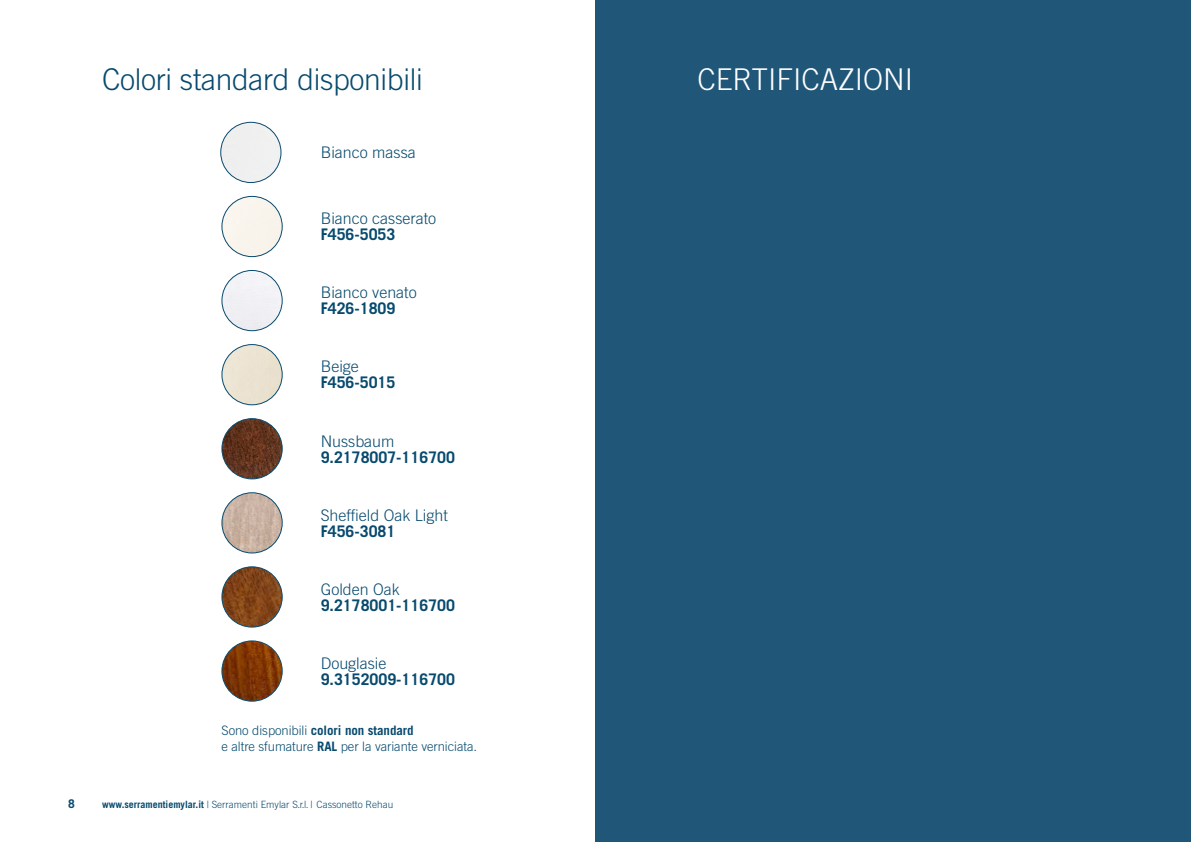
<style>
.page{position:relative;width:1191px;height:842px;background:#fff}
.page>*{position:absolute;margin:0;border:0;box-sizing:border-box;transform-origin:0 0}
.t1{font:300 30px "Trade Gothic LT Std";letter-spacing:-.01em;color:#074a6e}
.t2{font:300 30px "Trade Gothic LT Std";color:#fff}
.t3{font:300 16px "Trade Gothic LT Std";color:#074a6e}
.t4{font:700 16px "Trade Gothic LT Std";color:#074a6e}
.t5{font:300 13px/16px "Trade Gothic LT Std";letter-spacing:-.005em;color:#074a6e}
.t6{font:700 12px "Trade Gothic LT Std";color:#074a6e}
.t7{font:300 10px "Trade Gothic LT Std";color:#074a6e}
.s1{font-weight:700}
</style>
<div class="page">
<div style="left:595px;top:0;width:596px;height:842px;background:#205779"></div>
<div style="left:221px;top:122px;width:60px;height:61px;background:#efefef;border-radius:30px"></div>
<div style="left:220px;top:122px;width:61px;height:61px;border:1px solid #074a6e;border-radius:50%"></div>
<div style="left:222px;top:196px;width:60px;height:61px;background:#f8f4ed;border-radius:30px"></div>
<div style="left:222px;top:196px;width:60px;height:61px;border:1px solid #074a6e;border-radius:50%"></div>
<div style="left:222px;top:270px;width:60px;height:61px;background:#f0f0f5;border-radius:30px"></div>
<div style="left:222px;top:270px;width:60px;height:61px;border:1px solid #074a6e;border-radius:50%"></div>
<div style="left:222px;top:345px;width:60px;height:60px;background:#ebe3d1;border-radius:30px"></div>
<div style="left:222px;top:344px;width:60px;height:61px;border:1px solid #074a6e;border-radius:50%"></div>
<img style="left:222px;top:419px;width:60px;height:60px;border-radius:30px">
<div style="left:222px;top:418px;width:60px;height:61px;border:1px solid #074a6e;border-radius:50%"></div>
<img style="left:222px;top:493px;width:60px;height:60px;border-radius:30px">
<div style="left:222px;top:492px;width:60px;height:61px;border:1px solid #074a6e;border-radius:50%"></div>
<img style="left:222px;top:641px;width:60px;height:60px;border-radius:30px">
<div style="left:222px;top:641px;width:60px;height:60px;border:1px solid #074a6e;border-radius:50%"></div>
<img style="left:222px;top:567px;width:60px;height:60px;border-radius:30px">
<div style="left:222px;top:567px;width:60px;height:60px;border:1px solid #074a6e;border-radius:50%"></div>
<h1 class="t1" style="left:102px;top:68px;width:322px">Colori standard disponibili</h1>
<p class="t3" style="left:321px;top:146px;width:97px">Bianco massa</p>
<p class="t3" style="left:321px;top:213px;width:117px">Bianco casserato</p>
<p class="t4" style="left:321px;top:228px;width:76px">F456-5053</p>
<p class="t3" style="left:321px;top:286px;width:98px">Bianco venato</p>
<p class="t4" style="left:321px;top:302px;width:76px">F426-1809</p>
<p class="t3" style="left:321px;top:361px;width:40px">Beige</p>
<p class="t4" style="left:321px;top:376px;width:76px">F456-5015</p>
<p class="t3" style="left:321px;top:435px;width:75px">Nussbaum</p>
<p class="t4" style="left:321px;top:450px;width:136px">9.2178007-116700</p>
<p class="t3" style="left:321px;top:509px;width:129px">Sheffield Oak Light</p>
<p class="t4" style="left:321px;top:524px;width:76px">F456-3081</p>
<p class="t3" style="left:321px;top:583px;width:81px">Golden Oak</p>
<p class="t4" style="left:321px;top:599px;width:136px">9.2178001-116700</p>
<p class="t3" style="left:321px;top:657px;width:67px">Douglasie</p>
<p class="t4" style="left:321px;top:673px;width:136px">9.3152009-116700</p>
<p class="t5" style="left:221px;top:724px;width:257px">Sono disponibili <span class="s1">colori non standard<br></span>e altre sfumature <span class="s1">RAL</span> per la variante verniciata.</p>
<p class="t6" style="left:68px;top:799px;width:8px">8</p>
<p class="t7" style="left:102px;top:801px;width:293px"><span class="s1">www.serramentiemylar.it</span> | Serramenti Emylar S.r.l. | Cassonetto Rehau</p>
<h1 class="t2" style="left:697px;top:68px;width:217px">CERTIFICAZIONI</h1>
</div>
